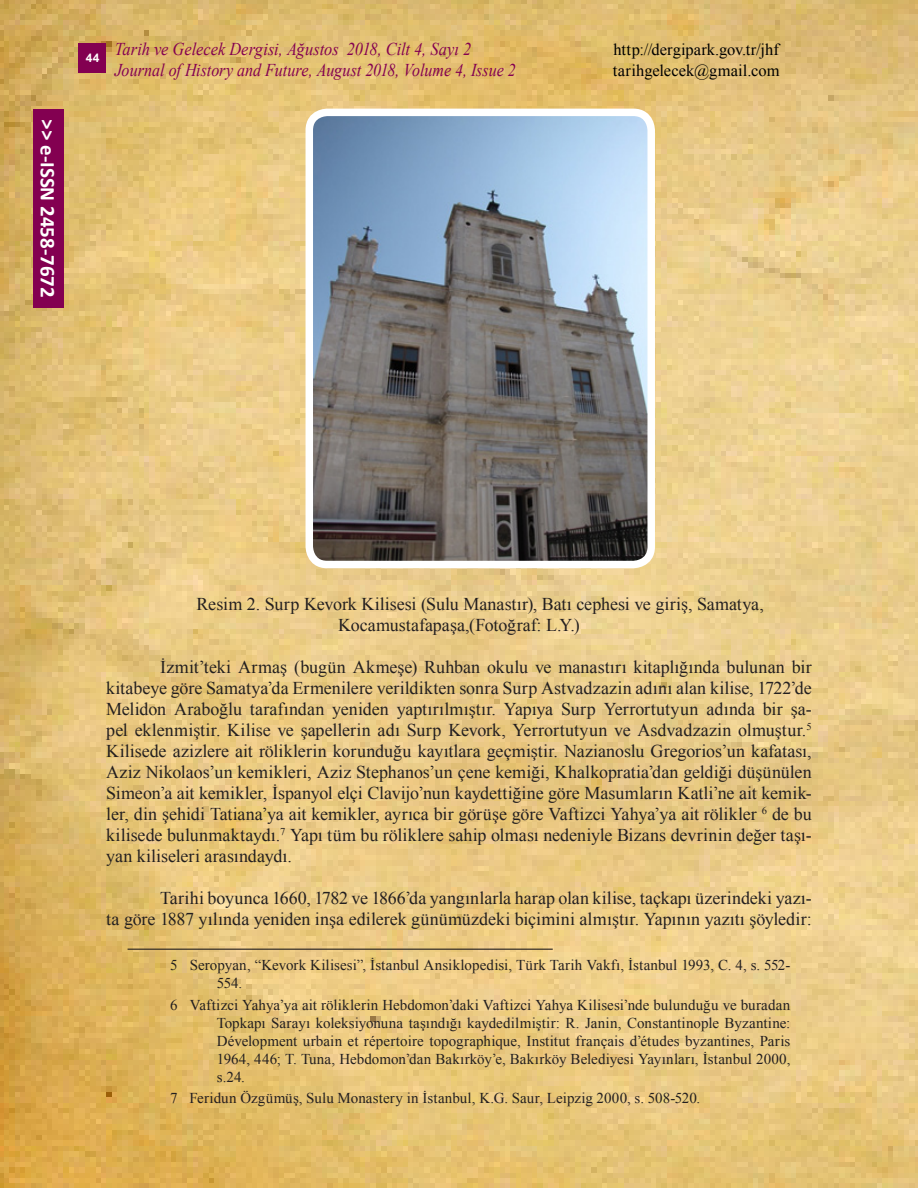
<style>
.page{position:relative;width:918px;height:1188px;background:#fff}
.page>*{position:absolute;margin:0;border:0;box-sizing:border-box;transform-origin:0 0}
.t1{font:700 21px "Calibri";color:#fff}
.ANA_METİN_STİLİ_TEK{font:18px/21px "Times New Roman";color:#231f20}
.t2{font:italic 18px/21px "Times New Roman";letter-spacing:-.005em;color:#830051;scale:.91 1}
.t3{font:16.5px/21px "Times New Roman";letter-spacing:.005em;color:#000}
.Body_text_normal_foo{font:15px/18px "Times New Roman";letter-spacing:.005em;color:#231f20}
.t4{font:700 12px "Arial";color:#fff}
</style>
<div class="page">
<img style="left:0;top:0;width:918px;height:1188px">
<div style="left:33px;top:109px;width:31px;height:199px;background:#830051"></div>
<div style="left:78px;top:43px;width:28px;height:29px;background:#830051"></div>
<img style="left:309px;top:112px;width:342px;height:453px">
<div style="left:306px;top:109px;width:349px;height:459px;border:8px solid #fff;border-radius:18px"></div>
<hr style="left:128px;top:949px;width:425px;height:1px;background:#231f20">
<p class="t1" style="left:61px;top:119px;width:180px;rotate:90deg">&gt;&gt; e-ISSN 2458-7672</p>
<p class="t4" style="left:86px;top:50px;width:15px">44</p>
<p class="t2" style="left:115px;top:38px;width:442px">Tarih ve Gelecek Dergisi, Ağustos 2018, Cilt 4, Sayı 2<br>Journal of History and Future, August 2018, Volume 4, Issue 2</p>
<p class="t3" style="left:613px;top:39px;width:168px">http://dergipark.gov.tr/jhf tarihgelecek@gmail.com</p>
<p class="ANA_METİN_STİLİ_TEK" style="left:338px;top:593px;width:427px;text-indent:-142px">Resim 2. Surp Kevork Kilisesi (Sulu Manastır), Batı cephesi ve giriş, Samatya,<br>Kocamustafapaşa,(Fotoğraf: L.Y.)</p>
<p class="ANA_METİN_STİLİ_TEK" style="left:106px;top:656px;width:707px;text-align:justify;text-indent:54px">İzmit’teki Armaş (bugün Akmeşe) Ruhban okulu ve manastırı kitaplığında bulunan bir kitabeye göre Samatya’da Ermenilere verildikten sonra Surp Astvadzazin adını alan kilise, 1722’de Melidon Araboğlu tarafından yeniden yaptırılmıştır. Yapıya Surp Yerrortutyun adında bir şa&shy;pel eklenmiştir. Kilise ve şapellerin adı Surp Kevork, Yerrortutyun ve Asdvadzazin olmuştur.<sup>5<br></sup>Kilisede azizlere ait röliklerin korunduğu kayıtlara geçmiştir. Nazianoslu Gregorios’un kafatası, Aziz Nikolaos’un kemikleri, Aziz Stephanos’un çene kemiği, Khalkopratia’dan geldiği düşünülen Simeon’a ait kemikler, İspanyol elçi Clavijo’nun kaydettiğine göre Masumların Katli’ne ait kemik&shy;ler, din şehidi Tatiana’ya ait kemikler, ayrıca bir görüşe göre Vaftizci Yahya’ya ait rölikler <sup>6</sup> de bu kilisede bulunmaktaydı.<sup>7</sup> Yapı tüm bu röliklere sahip olması nedeniyle Bizans devrinin değer taşı&shy;yan kiliseleri arasındaydı.</p>
<p class="ANA_METİN_STİLİ_TEK" style="left:106px;top:887px;width:707px;text-align:right">Tarihi boyunca 1660, 1782 ve 1866’da yangınlarla harap olan kilise, taçkapı üzerindeki yazı-<br>ta göre 1887 yılında yeniden inşa edilerek günümüzdeki biçimini almıştır. Yapının yazıtı şöyledir:</p>
<p class="Body_text_normal_foo" style="left:217px;top:956px;width:575px;text-indent:-47px">5 Seropyan, “Kevork Kilisesi”, İstanbul Ansiklopedisi, Türk Tarih Vakfı, İstanbul 1993, C. 4, s. 552-<br>554.</p>
<p class="Body_text_normal_foo" style="left:217px;top:995px;width:575px;text-align:justify;text-indent:-47px">6 Vaftizci Yahya’ya ait röliklerin Hebdomon’daki Vaftizci Yahya Kilisesi’nde bulunduğu ve buradan Topkapı Sarayı koleksiyonuna taşındığı kaydedilmiştir: R. Janin, Constantinople Byzantine:<br>Dévelopment urbain et répertoire topographique, Institut français d’études byzantines, Paris 1964, 446; T. Tuna, Hebdomon’dan Bakırköy’e, Bakırköy Belediyesi Yayınları, İstanbul 2000, s.24.</p>
<p class="Body_text_normal_foo" style="left:170px;top:1089px;width:532px">7 Feridun Özgümüş, Sulu Monastery in İstanbul, K.G. Saur, Leipzig 2000, s. 508-520.</p>
</div>
